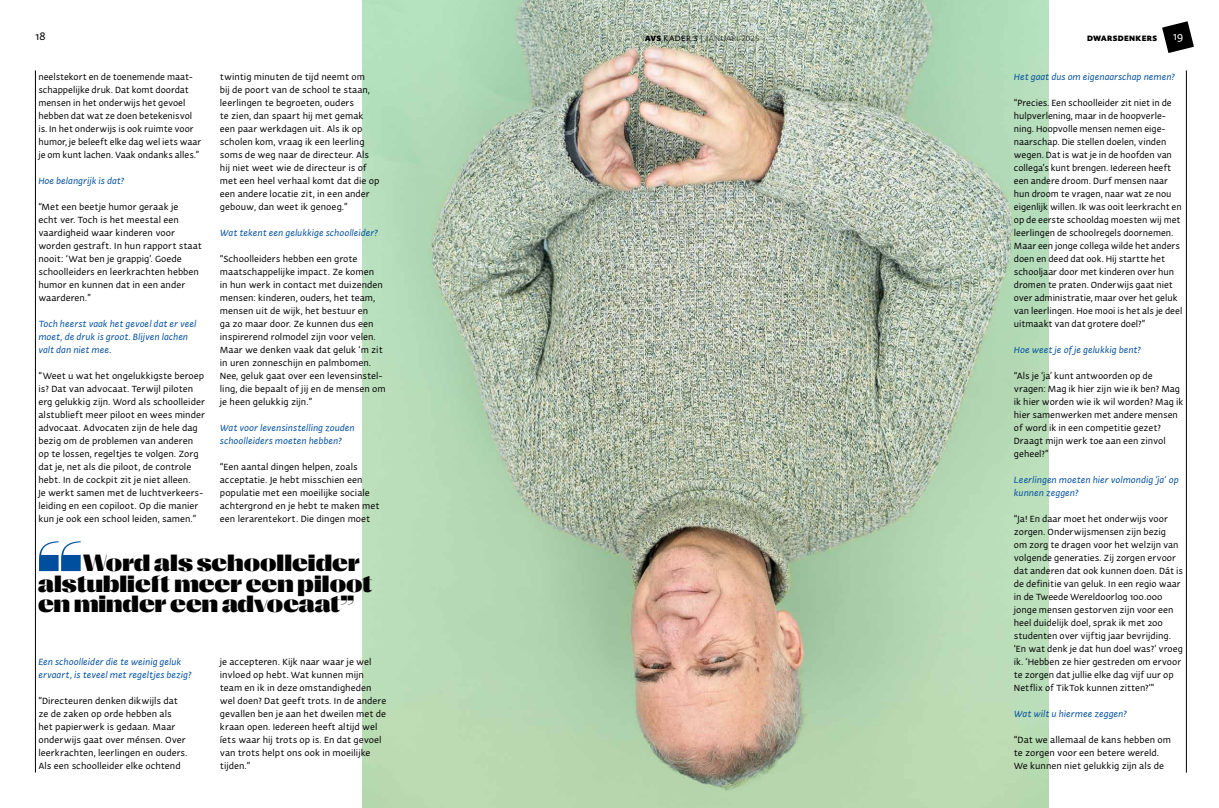
<style>
.page{position:relative;width:1219px;height:808px;background:#fff}
.page>*{position:absolute;margin:0;border:0;box-sizing:border-box;transform-origin:0 0}
.t1{font:900 expanded 79.9px "PP Right Sans";color:#004f9f}
.t2{font:900 expanded 24px/20.5px "PP Right Sans";color:#000}
.t3{font:12px "Actium";color:#000}
.t4{font:12px "Actium";color:#fff}
.t5{font:9.8px/13px "Actium";color:#000}
.t6{font:italic 9.8px/13px "Actium";color:#004f9f}
.t7{font:300 7px "Objektiv Mk 2";letter-spacing:.04em;color:#000}
.t8{font:900 7px "Objektiv Mk 2";letter-spacing:.04em;color:#000}
.s1{font-weight:900}
.s2{font-weight:500}
</style>
<div class="page">
<img style="left:362px;top:0;width:686px;height:808px">
<svg style="left:1162px;top:21px;width:32px;height:32px"></svg>
<hr style="left:1186px;top:70px;width:1px;height:702px;background:#000">
<hr style="left:35px;top:70px;width:1px;height:702px;background:#000">
<p class="t3" style="left:35px;top:27px;width:12px">18</p>
<p class="t7" style="left:645px;top:33px;width:116px"><span class="s1">AVS</span> <span class="s2">KADER 3</span> | JANUARI 2025</p>
<p class="t8" style="left:1087px;top:33px;width:71px">DWARSDENKERS</p>
<p class="t4" style="left:1173px;top:27px;width:12px">19</p>
<p class="t5" style="left:38px;top:69px;width:165px">neelstekort en de toenemende maat&shy;schappelijke druk. Dat komt doordat mensen in het onderwijs het gevoel hebben dat wat ze doen betekenisvol is. In het onderwijs is ook ruimte voor humor, je beleeft elke dag wel iets waar je om kunt lachen. Vaak ondanks alles.”</p>
<p class="t6" style="left:38px;top:173px;width:87px">Hoe belangrijk is dat?</p>
<p class="t5" style="left:38px;top:199px;width:165px">“Met een beetje humor geraak je<br>echt ver. Toch is het meestal een vaardigheid waar kinderen voor worden gestraft. In hun rapport staat nooit: ‘Wat ben je grappig’. Goede schoolleiders en leerkrachten hebben humor en kunnen dat in een ander waarderen.”</p>
<p class="t6" style="left:38px;top:316px;width:160px">Toch heerst vaak het gevoel dat er veel moet, de druk is groot. Blijven lachen valt dan niet mee.</p>
<p class="t5" style="left:38px;top:368px;width:168px">“Weet u wat het ongelukkigste beroep is? Dat van advocaat. Terwijl piloten erg gelukkig zijn. Word als schoolleider alstublieft meer piloot en wees minder advocaat. Advocaten zijn de hele dag bezig om de problemen van anderen op te lossen, regeltjes te volgen. Zorg dat je, net als die piloot, de controle hebt. In de cockpit zit je niet alleen.<br>Je werkt samen met de luchtverkeers&shy;leiding en een copiloot. Op die manier kun je ook een school leiden, samen.”</p>
<p class="t5" style="left:220px;top:69px;width:161px">twintig minuten de tijd neemt om<br>bij de poort van de school te staan, leerlingen te begroeten, ouders<br>te zien, dan spaart hij met gemak een paar werkdagen uit. Als ik op scholen kom, vraag ik een leerling soms de weg naar de directeur. Als hij niet weet wie de directeur is of met een heel verhaal komt dat die op een andere locatie zit, in een ander gebouw, dan weet ik genoeg.”</p>
<p class="t6" style="left:220px;top:225px;width:160px">Wat tekent een gelukkige schoolleider?</p>
<p class="t5" style="left:220px;top:251px;width:167px">“Schoolleiders hebben een grote maatschappelijke impact. Ze komen<br>in hun werk in contact met duizenden mensen: kinderen, ouders, het team, mensen uit de wijk, het bestuur en<br>ga zo maar door. Ze kunnen dus een inspirerend rolmodel zijn voor velen.<br>Maar we denken vaak dat geluk ‘m zit in uren zonneschijn en palmbomen.<br>Nee, geluk gaat over een levensinstel&shy;ling, die bepaalt of jij en de mensen om je heen gelukkig zijn.”</p>
<p class="t6" style="left:220px;top:420px;width:136px">Wat voor levensinstelling zouden schoolleiders moeten hebben?</p>
<p class="t5" style="left:220px;top:459px;width:161px">“Een aantal dingen helpen, zoals acceptatie. Je hebt misschien een populatie met een moeilijke sociale achtergrond en je hebt te maken met een lerarentekort. Die dingen moet</p>
<h1 class="t1" style="left:37px;top:524px;width:48px">“</h1>
<h2 class="t2" style="left:38px;top:553px;width:336px;text-indent:45px">Word als schoolleider alstublieft meer een piloot en minder een advocaat”</h2>
<p class="t6" style="left:38px;top:654px;width:155px">Een schoolleider die te weinig geluk ervaart, is teveel met regeltjes bezig?</p>
<p class="t5" style="left:38px;top:693px;width:151px">“Directeuren denken dikwijls dat ze de zaken op orde hebben als het papierwerk is gedaan. Maar onderwijs gaat over ménsen. Over leerkrachten, leerlingen en ouders.<br>Als een schoolleider elke ochtend</p>
<p class="t5" style="left:220px;top:654px;width:168px">je accepteren. Kijk naar waar je wel invloed op hebt. Wat kunnen mijn team en ik in deze omstandigheden wel doen? Dat geeft trots. In de andere gevallen ben je aan het dweilen met de kraan open. Iedereen heeft altijd wel íets waar hij trots op is. En dat gevoel van trots helpt ons ook in moeilijke tijden.”</p>
<p class="t6" style="left:1014px;top:69px;width:163px">Het gaat dus om eigenaarschap nemen?</p>
<p class="t5" style="left:1014px;top:95px;width:170px">“Precies. Een schoolleider zit niet in de hulpverlening, maar in de hoopverle&shy;ning. Hoopvolle mensen nemen eige&shy;naarschap. Die stellen doelen, vinden wegen. Dat is wat je in de hoofden van collega’s kunt brengen. Iedereen heeft een andere droom. Durf mensen naar hun droom te vragen, naar wat ze nou eigenlijk willen. Ik was ooit leerkracht en op de eerste schooldag moesten wij met leerlingen de schoolregels doornemen.<br>Maar een jonge collega wilde het anders doen en deed dat ook. Hij startte het schooljaar door met kinderen over hun dromen te praten. Onderwijs gaat niet over administratie, maar over het geluk van leerlingen. Hoe mooi is het als je deel uitmaakt van dat grotere doel?”</p>
<p class="t6" style="left:1014px;top:342px;width:129px">Hoe weet je of je gelukkig bent?</p>
<p class="t5" style="left:1014px;top:368px;width:171px">“Als je ‘ja’ kunt antwoorden op de vragen: Mag ik hier zijn wie ik ben? Mag ik hier worden wie ik wil worden? Mag ik hier samenwerken met andere mensen of word ik in een competitie gezet?<br>Draagt mijn werk toe aan een zinvol geheel?”</p>
<p class="t6" style="left:1014px;top:472px;width:167px">Leerlingen moeten hier volmondig ‘ja’ op kunnen zeggen?</p>
<p class="t5" style="left:1014px;top:511px;width:171px">“Ja! En daar moet het onderwijs voor zorgen. Onderwijsmensen zijn bezig<br>om zorg te dragen voor het welzijn van volgende generaties. Zij zorgen ervoor dat anderen dat ook kunnen doen. Dát is de definitie van geluk. In een regio waar in de Tweede Wereldoorlog 100.000 jonge mensen gestorven zijn voor een heel duidelijk doel, sprak ik met 200 studenten over vijftig jaar bevrijding. ‘En wat denk je dat hun doel was?’ vroeg ik. ‘Hebben ze hier gestreden om ervoor te zorgen dat jullie elke dag vijf uur op Netflix of TikTok kunnen zitten?’”</p>
<p class="t6" style="left:1014px;top:706px;width:114px">Wat wilt u hiermee zeggen?</p>
<p class="t5" style="left:1014px;top:732px;width:159px">“Dat we allemaal de kans hebben om te zorgen voor een betere wereld.<br>We kunnen niet gelukkig zijn als de</p>
</div>
